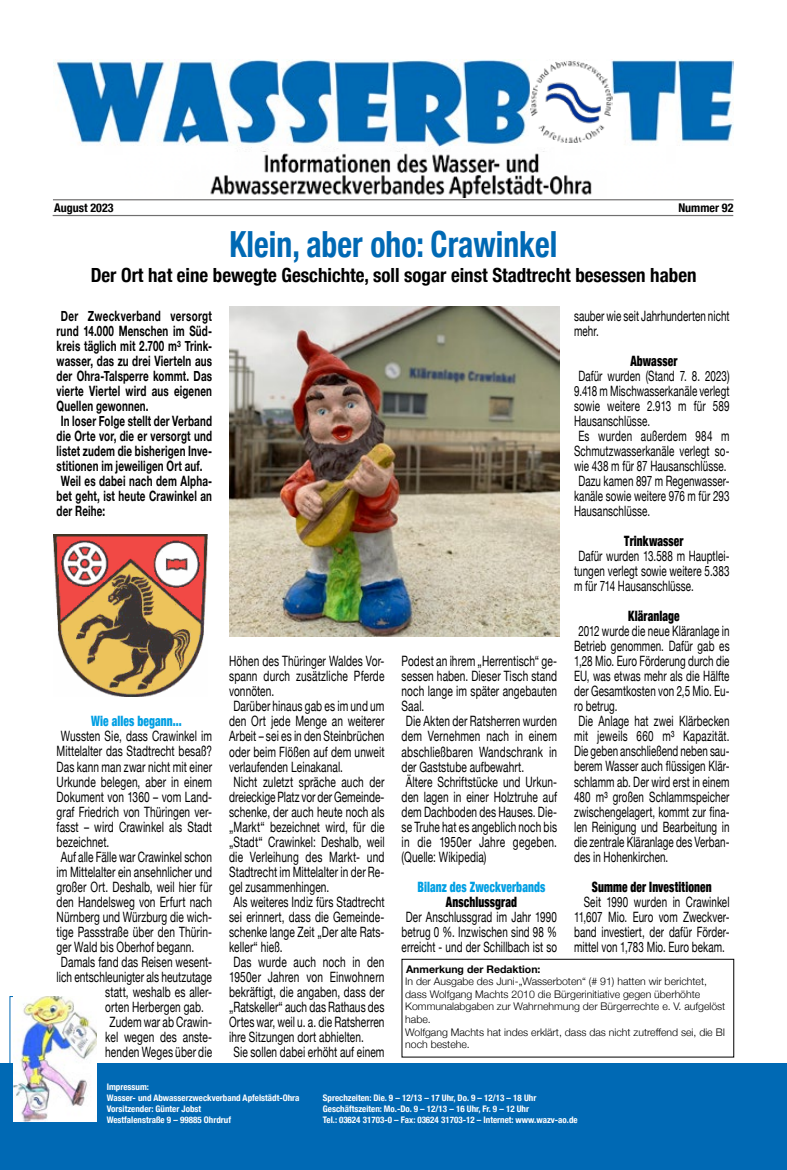
<style>
.page{position:relative;width:787px;height:1170px;background:#fff}
.page>*{position:absolute;margin:0;border:0;box-sizing:border-box;transform-origin:0 0}
.t1{font:700 condensed 36px "Helvetica Neue";color:#0069b4;scale:.88 1}
.t2{font:700 condensed 19.5px "Helvetica Neue";color:#000}
.t3{font:14.25px/15px "Helvetica Neue";letter-spacing:.01em;color:#000;scale:.71 1}
.t4{font:14.25px/15px "Helvetica Neue";letter-spacing:.01em;color:#000;text-align:justify;scale:.69 1}
.t5{font:700 14.25px/15px "Helvetica Neue";letter-spacing:.015em;color:#000;scale:.69 1}
.t6{font:900 condensed 14.25px "Helvetica Neue";letter-spacing:.01em;color:#000;scale:.8 1}
.t7{font:900 condensed 14.25px "Helvetica Neue";letter-spacing:.01em;color:#009fe3;scale:.8 1}
.t8{font:700 condensed 12px "Helvetica Neue";color:#000}
.t9{font:300 10.5px/12.6px "Helvetica Neue";color:#000}
.t10{font:700 10.5px "Helvetica Neue";color:#000}
.t11{font:700 condensed 9px/10.8px "Helvetica Neue";color:#fff}
</style>
<div class="page">
<div style="left:0;top:1063px;width:787px;height:106px;background:#0069b4"></div>
<hr style="left:53px;top:199px;width:680px;height:1px;background:#706f6f">
<hr style="left:53px;top:215px;width:680px;height:1px;background:#706f6f">
<div style="left:10px;top:996px;width:86px;height:128px;border:1px solid #0069b4"></div>
<img style="left:14px;top:996px;width:83px;height:125px">
<img style="left:53px;top:60px;width:680px;height:92px">
<div style="left:535px;top:97px;width:81px;height:50px;background:#fff"></div>
<img style="left:530px;top:62px;width:82px;height:81px">
<img style="left:210px;top:153px;width:382px;height:45px">
<img style="left:230px;top:306px;width:329px;height:330px">
<img style="left:53px;top:535px;width:154px;height:161px">
<div style="left:401px;top:958px;width:333px;height:99px;border:1px solid #000"></div>
<p class="t8" style="left:54px;top:198px;width:61px">August 2023</p>
<p class="t8" style="left:678px;top:198px;width:57px">Nummer 92</p>
<h1 class="t1" style="left:230px;top:214px;width:374px">Klein, aber oho: Crawinkel</h1>
<h2 class="t2" style="left:91px;top:258px;width:607px">Der Ort hat eine bewegte Geschichte, soll sogar einst Stadtrecht besessen haben</h2>
<p class="t5" style="left:57px;top:309px;width:227px">Der Zweckverband versorgt rund 14.000 Menschen im Süd&shy;kreis täglich mit 2.700 m³ Trink&shy;wasser, das zu drei Vierteln aus der Ohra-Talsperre kommt. Das vierte Viertel wird aus eigenen<br>Quellen gewonnen.<br>In loser Folge stellt der Verband die Orte vor, die er versorgt und listet zudem die bisherigen Inve&shy;stitionen im jeweiligen Ort auf.<br>Weil es dabei nach dem Alpha&shy;bet geht, ist heute Crawinkel an der Reihe:</p>
<p class="t7" style="left:91px;top:709px;width:115px">Wie alles begann...</p>
<p class="t3" style="left:61px;top:729px;width:214px">Wussten Sie, dass Crawinkel im</p>
<p class="t3" style="left:57px;top:744px;width:220px">Mittelalter das Stadtrecht besaß?</p>
<p class="t3" style="left:57px;top:759px;width:220px">Das kann man zwar nicht mit einer</p>
<p class="t3" style="left:57px;top:774px;width:220px">Urkunde belegen, aber in einem</p>
<p class="t3" style="left:57px;top:789px;width:220px">Dokument von 1360 – vom Land-</p>
<p class="t3" style="left:57px;top:804px;width:220px">graf Friedrich von Thüringen ver-</p>
<p class="t3" style="left:57px;top:819px;width:220px">fasst – wird Crawinkel als Stadt</p>
<p class="t3" style="left:57px;top:834px;width:76px">bezeichnet.</p>
<p class="t3" style="left:61px;top:849px;width:214px">Auf alle Fälle war Crawinkel schon</p>
<p class="t3" style="left:57px;top:864px;width:220px">im Mittelalter ein ansehnlicher und</p>
<p class="t3" style="left:57px;top:879px;width:220px">großer Ort. Deshalb, weil hier für</p>
<p class="t3" style="left:57px;top:894px;width:220px">den Handelsweg von Erfurt nach</p>
<p class="t3" style="left:57px;top:909px;width:220px">Nürnberg und Würzburg die wich-</p>
<p class="t3" style="left:57px;top:924px;width:220px">tige Passstraße über den Thürin-</p>
<p class="t3" style="left:57px;top:939px;width:195px">ger Wald bis Oberhof begann.</p>
<p class="t3" style="left:61px;top:954px;width:214px">Damals fand das Reisen wesent-</p>
<p class="t3" style="left:57px;top:969px;width:220px">lich entschleunigter als heutzutage</p>
<p class="t3" style="left:105px;top:984px;width:152px">statt, weshalb es aller-</p>
<p class="t3" style="left:105px;top:999px;width:140px">orten Herbergen gab.</p>
<p class="t3" style="left:109px;top:1014px;width:146px">Zudem war ab Crawin-</p>
<p class="t3" style="left:105px;top:1029px;width:152px">kel wegen des anste-</p>
<p class="t3" style="left:105px;top:1044px;width:152px">henden Weges über die</p>
<p class="t4" style="left:574px;top:309px;width:227px">sauber wie seit Jahrhunderten nicht mehr.</p>
<p class="t6" style="left:630px;top:349px;width:60px">Abwasser</p>
<p class="t4" style="left:574px;top:369px;width:227px;text-align:left">Dafür wurden (Stand 7. 8. 2023)<br>9.418 m Mischwasserkanäle verlegt sowie weitere 2.913 m für 589<br>Hausanschlüsse.<br>Es wurden außerdem 984 m<br>Schmutzwasserkanäle verlegt so&shy;wie 438 m für 87 Hausanschlüsse.<br>Dazu kamen 897 m Regenwasser&shy;kanäle sowie weitere 976 m für 293<br>Hausanschlüsse.</p>
<p class="t6" style="left:624px;top:529px;width:76px">Trinkwasser</p>
<p class="t4" style="left:574px;top:549px;width:227px">Dafür wurden 13.588 m Hauptlei&shy;tungen verlegt sowie weitere 5.383 m für 714 Hausanschlüsse.</p>
<p class="t6" style="left:628px;top:604px;width:66px">Kläranlage</p>
<p class="t4" style="left:574px;top:624px;width:227px;text-align:left">2012 wurde die neue Kläranlage in<br>Betrieb genommen. Dafür gab es<br>1,28 Mio. Euro Förderung durch die<br>EU, was etwas mehr als die Hälfte der Gesamtkosten von 2,5 Mio. Eu&shy;ro betrug.<br>Die Anlage hat zwei Klärbecken mit jeweils 660 m³ Kapazität.<br>Die geben anschließend neben sau&shy;berem Wasser auch flüssigen Klär&shy;schlamm ab. Der wird erst in einem<br>480 m³ großen Schlammspeicher zwischengelagert, kommt zur fina&shy;len Reinigung und Bearbeitung in die zentrale Kläranlage des Verban&shy;des in Hohenkirchen.</p>
<p class="t6" style="left:592px;top:874px;width:151px">Summe der Investitionen</p>
<p class="t4" style="left:574px;top:894px;width:227px;text-indent:10px">Seit 1990 wurden in Crawinkel 11,607 Mio. Euro vom Zweckver&shy;band investiert, der dafür Förder&shy;mittel von 1,783 Mio. Euro bekam.</p>
<p class="t3" style="left:229px;top:654px;width:220px">Höhen des Thüringer Waldes Vor&shy;spann durch zusätzliche Pferde vonnöten.<br>Darüber hinaus gab es im und um den Ort jede Menge an weiterer<br>Arbeit – sei es in den Steinbrüchen oder beim Flößen auf dem unweit verlaufenden Leinakanal.<br>Nicht zuletzt spräche auch der dreieckige Platz vor der Gemeinde&shy;schenke, der auch heute noch als „Markt“ bezeichnet wird, für die „Stadt“ Crawinkel: Deshalb, weil die Verleihung des Markt- und<br>Stadtrecht im Mittelalter in der Re&shy;gel zusammenhingen.<br>Als weiteres Indiz fürs Stadtrecht sei erinnert, dass die Gemeinde&shy;schenke lange Zeit „Der alte Rats&shy;keller“ hieß.<br>Das wurde auch noch in den<br>1950er Jahren von Einwohnern bekräftigt, die angaben, dass der „Ratskeller“ auch das Rathaus des<br>Ortes war, weil u. a. die Ratsherren ihre Sitzungen dort abhielten.<br>Sie sollen dabei erhöht auf einem</p>
<p class="t3" style="left:401px;top:654px;width:220px">Podest an ihrem „Herrentisch“ ge&shy;sessen haben. Dieser Tisch stand noch lange im später angebauten<br>Saal.<br>Die Akten der Ratsherren wurden dem Vernehmen nach in einem abschließbaren Wandschrank in der Gaststube aufbewahrt.<br>Ältere Schriftstücke und Urkun&shy;den lagen in einer Holztruhe auf dem Dachboden des Hauses. Die&shy;se Truhe hat es angeblich noch bis in die 1950er Jahre gegeben. (Quelle: Wikipedia)</p>
<p class="t7" style="left:417px;top:874px;width:162px">Bilanz des Zweckverbands</p>
<p class="t6" style="left:446px;top:889px;width:91px">Anschlussgrad</p>
<p class="t4" style="left:401px;top:909px;width:227px">Der Anschlussgrad im Jahr 1990 betrug 0 %. Inzwischen sind 98 % erreicht - und der Schillbach ist so</p>
<p class="t10" style="left:406px;top:960px;width:136px">Anmerkung der Redaktion:</p>
<p class="t9" style="left:405px;top:974px;width:321px">In der Ausgabe des Juni-„Wasserboten“ (# 91) hatten wir berichtet, dass Wolfgang Machts 2010 die Bürgerinitiative gegen überhöhte Kommunalabgaben zur Wahrnehmung der Bürgerrechte e. V. aufgelöst habe.<br>Wolfgang Machts hat indes erklärt, dass das nicht zutreffend sei, die BI noch bestehe.</p>
<p class="t11" style="left:107px;top:1080px;width:194px">Impressum:<br>Wasser- und Abwasserzweckverband Apfelstädt-Ohra</p>
<p class="t11" style="left:323px;top:1091px;width:215px">Sprechzeiten: Die. 9 – 12/13 – 17 Uhr, Do. 9 – 12/13 – 18 Uhr</p>
<p class="t11" style="left:107px;top:1102px;width:96px">Vorsitzender: Günter Jobst</p>
<p class="t11" style="left:323px;top:1102px;width:208px">Geschäftszeiten: Mo.-Do. 9 – 12/13 – 16 Uhr, Fr. 9 – 12 Uhr</p>
<p class="t11" style="left:107px;top:1113px;width:126px">Westfalenstraße 9 – 99885 Ohrdruf</p>
<p class="t11" style="left:323px;top:1113px;width:256px">Tel.: 03624 31703-0 – Fax: 03624 31703-12 – Internet: www.wazv-ao.de</p>
</div>
